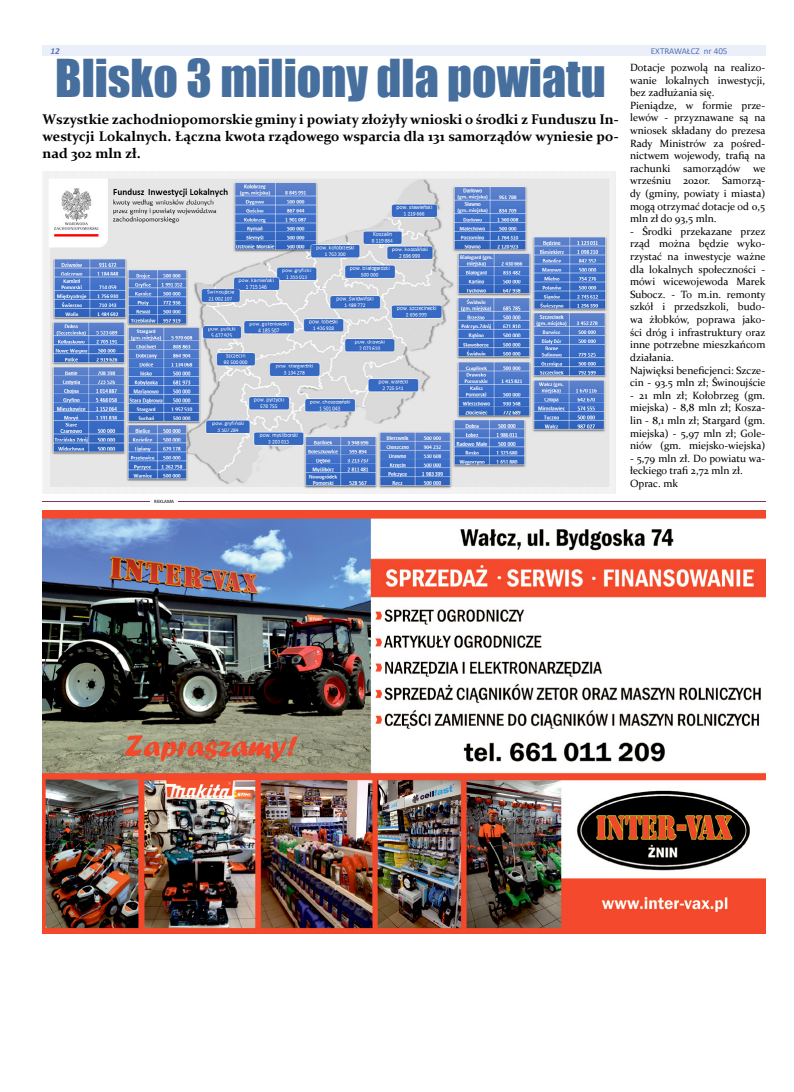
<style>
.page{position:relative;width:794px;height:1092px;background:#fff}
.page>*{position:absolute;margin:0;border:0;box-sizing:border-box;transform-origin:0 0}
.t1{font:48px "Impact";color:#466f9e}
.t2{font:700 14px/16.8px "Constantia";color:#000;text-align:justify}
.t3{font:10.5px/12.6px "Constantia";color:#000}
.t4{font:9px "Calibri";color:#5570b6}
.t5{font:italic 700 9px "Calibri";color:#5b72b9}
.t6{font:5px "Calibri";color:#000}
</style>
<div class="page">
<div style="left:43px;top:45px;width:722px;height:11px;background:#ebeff9"></div>
<img style="left:43px;top:510px;width:722px;height:423px">
<hr style="left:43px;top:501px;width:722px;height:1px;background:#8a3266">
<hr style="left:151px;top:499px;width:27px;height:4px;background:#fff">
<img style="left:42px;top:171px;width:574px;height:323px">
<p class="t5" style="left:50px;top:44px;width:11px">12</p>
<p class="t4" style="left:651px;top:44px;width:78px">EXTRAWAŁCZ nr 405</p>
<h1 class="t1" style="left:55px;top:41px;width:552px">Blisko 3 miliony dla powiatu</h1>
<h2 class="t2" style="left:43px;top:110px;width:577px">Wszystkie zachodniopomorskie gminy i powiaty złożyły wnioski o środki z Funduszu In&shy;westycji Lokalnych. Łączna kwota rządowego wsparcia dla 131 samorządów wyniesie po&shy;nad 302 mln zł.</h2>
<p class="t6" style="left:154px;top:497px;width:21px">REKLAMA</p>
<p class="t3" style="left:630px;top:61px;width:137px">Dotacje pozwolą na realizo&shy;wanie lokalnych inwestycji, bez zadłużania się.<br>Pieniądze, w formie prze&shy;lewów - przyznawane są na wniosek składany do prezesa<br>Rady Ministrów za pośred&shy;nictwem wojewody, trafią na rachunki samorządów we wrześniu 2020r. Samorzą&shy;dy (gminy, powiaty i miasta) mogą otrzymać dotacje od 0,5 mln zł do 93,5 mln.</p>
<p class="t3" style="left:630px;top:224px;width:137px">- Środki przekazane przez rząd można będzie wyko&shy;rzystać na inwestycje ważne dla lokalnych społeczności - mówi wicewojewoda Marek<br>Subocz. - To m.in. remonty szkół i przedszkoli, budo&shy;wa żłobków, poprawa jako&shy;ści dróg i infrastruktury oraz inne potrzebne mieszkańcom działania.<br>Najwięksi beneficjenci: Szcze&shy;cin - 93.5 mln zł; Świnoujście</p>
<p class="t3" style="left:630px;top:388px;width:137px;text-align:justify">- 21 mln zł; Kołobrzeg (gm. miejska) - 8,8 mln zł; Kosza&shy;lin - 8,1 mln zł; Stargard (gm. miejska) - 5,97 mln zł; Gole&shy;niów (gm. miejsko-wiejska)</p>
<p class="t3" style="left:630px;top:451px;width:137px">- 5,79 mln zł. Do powiatu wa&shy;łeckiego trafi 2,72 mln zł.<br>Oprac. mk</p>
</div>
